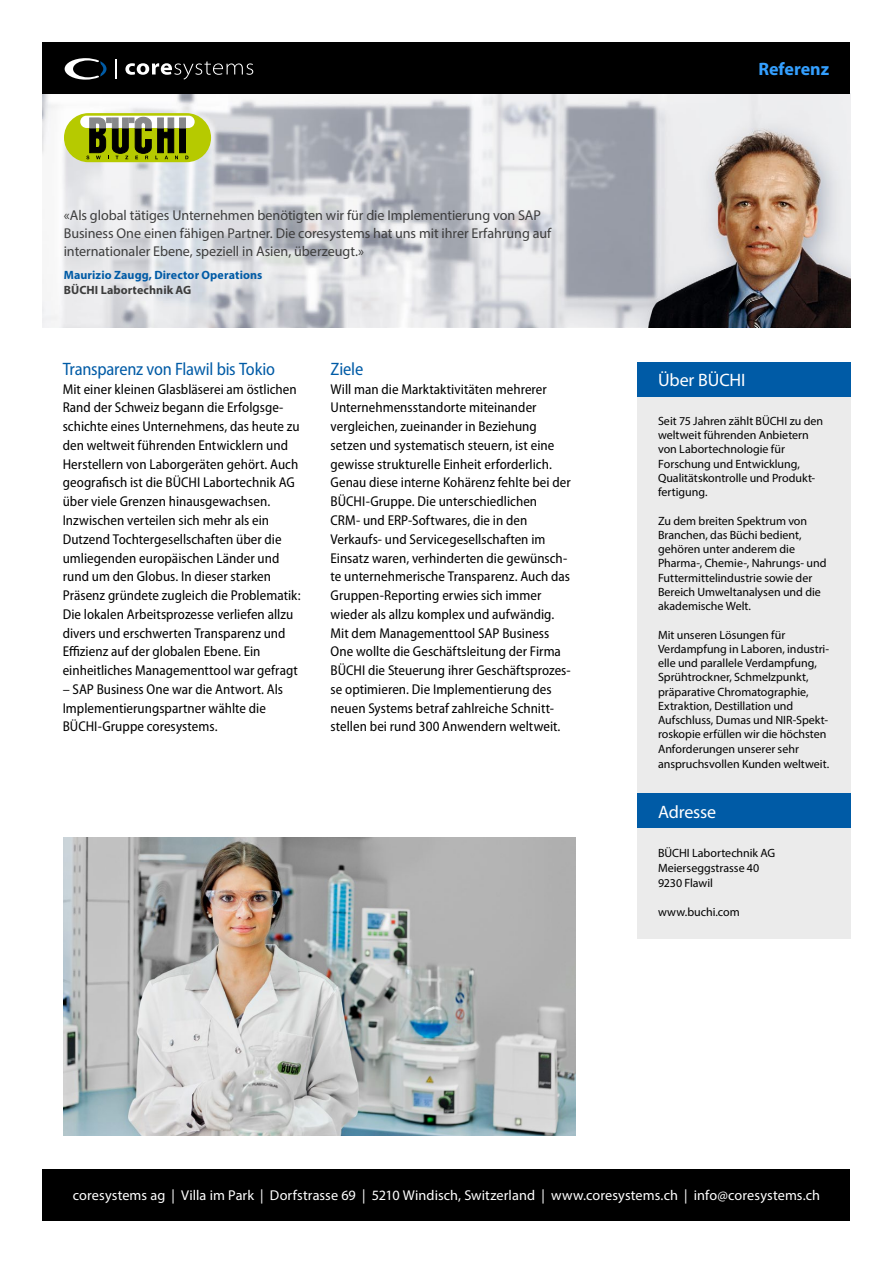
<style>
.page{position:relative;width:893px;height:1263px;background:#fff}
.page>*{position:absolute;margin:0;border:0;box-sizing:border-box;transform-origin:0 0}
.t1{font:semi-condensed 18px "Myriad Pro";letter-spacing:-.015em;color:#005ba6}
.t2{font:18px "Myriad Pro";letter-spacing:-.01em;color:#fff}
.t3{font:700 18px "Myriad Pro";letter-spacing:-.005em;color:#349ffe}
.t4{font:semi-condensed 14.25px/18.8px "Myriad Pro";color:#000}
.t5{font:14.25px/18px "Myriad Pro";color:#3d3d3d}
.t6{font:14.25px "Myriad Pro";letter-spacing:.005em;color:#fff}
.t7{font:12px/14.2px "Myriad Pro";color:#000}
.t8{font:700 12px "Myriad Pro";letter-spacing:.01em;color:#005ba6}
.t9{font:700 12px "Myriad Pro";letter-spacing:.01em;color:#3d3d3d}
</style>
<div class="page">
<img style="left:43px;top:94px;width:807px;height:234px">
<div style="left:43px;top:43px;width:807px;height:51px;background:#000"></div>
<div style="left:43px;top:1169px;width:807px;height:51px;background:#000"></div>
<img style="left:64px;top:838px;width:511px;height:297px">
<svg style="left:125px;top:61px;width:128px;height:19px"></svg>
<svg style="left:116px;top:59px;width:1px;height:20px"></svg>
<svg style="left:65px;top:58px;width:42px;height:22px"></svg>
<div style="left:637px;top:372px;width:213px;height:566px;background:#ebebeb"></div>
<div style="left:637px;top:362px;width:213px;height:34px;background:#005ba6"></div>
<div style="left:637px;top:794px;width:213px;height:34px;background:#005ba6"></div>
<div style="left:64px;top:113px;width:147px;height:49px;background:#b6ca00;border-radius:25px"></div>
<div style="left:180px;top:118px;width:5px;height:35px;background:#000"></div>
<svg style="left:80px;top:116px;width:115px;height:12px"></svg>
<div style="left:180px;top:118px;width:5px;height:10px;background:#87888a"></div>
<svg style="left:86px;top:117px;width:92px;height:42px"></svg>
<p class="t5" style="left:64px;top:206px;width:489px">«Als global tätiges Unternehmen benötigten wir für die Implementierung von SAP<br>Business One einen fähigen Partner. Die coresystems hat uns mit ihrer Erfahrung auf internationaler Ebene, speziell in Asien, überzeugt.»</p>
<p class="t8" style="left:64px;top:267px;width:200px">Maurizio Zaugg, Director Operations</p>
<p class="t9" style="left:64px;top:282px;width:129px">BÜCHI Labortechnik AG</p>
<p class="t1" style="left:63px;top:358px;width:214px">Transparenz von Flawil bis Tokio</p>
<p class="t4" style="left:63px;top:379px;width:239px">Mit einer kleinen Glasbläserei am östlichen Rand der Schweiz begann die Erfolgsge&shy;schichte eines Unternehmens, das heute zu den weltweit führenden Entwicklern und Herstellern von Laborgeräten gehört. Auch geografisch ist die BÜCHI Labortechnik AG über viele Grenzen hinausgewachsen.<br>Inzwischen verteilen sich mehr als ein Dutzend Tochtergesellschaften über die umliegenden europäischen Länder und rund um den Globus. In dieser starken Präsenz gründete zugleich die Problematik:<br>Die lokalen Arbeitsprozesse verliefen allzu divers und erschwerten Transparenz und Effizienz auf der globalen Ebene. Ein einheitliches Managementtool war gefragt</p>
<p class="t4" style="left:63px;top:679px;width:222px">– SAP Business One war die Antwort. Als<br>Implementierungspartner wählte die<br>BÜCHI-Gruppe coresystems.</p>
<p class="t1" style="left:331px;top:358px;width:34px">Ziele</p>
<p class="t4" style="left:331px;top:379px;width:242px">Will man die Marktaktivitäten mehrerer Unternehmensstandorte miteinander vergleichen, zueinander in Beziehung setzen und systematisch steuern, ist eine gewisse strukturelle Einheit erforderlich.<br>Genau diese interne Kohärenz fehlte bei der BÜCHI-Gruppe. Die unterschiedlichen<br>CRM- und ERP-Softwares, die in den Verkaufs- und Servicegesellschaften im Einsatz waren, verhinderten die gewünsch&shy;te unternehmerische Transparenz. Auch das Gruppen-Reporting erwies sich immer wieder als allzu komplex und aufwändig.<br>Mit dem Managementtool SAP Business One wollte die Geschäftsleitung der Firma BÜCHI die Steuerung ihrer Geschäftsprozes&shy;se optimieren. Die Implementierung des neuen Systems betraf zahlreiche Schnitt&shy;stellen bei rund 300 Anwendern weltweit.</p>
<p class="t3" style="left:759px;top:57px;width:72px">Referenz</p>
<p class="t2" style="left:658px;top:369px;width:89px">Über BÜCHI</p>
<p class="t7" style="left:658px;top:414px;width:167px">Seit 75 Jahren zählt BÜCHI zu den weltweit führenden Anbietern von Labortechnologie für<br>Forschung und Entwicklung,<br>Qualitätskontrolle und Produkt&shy;fertigung.</p>
<p class="t7" style="left:658px;top:513px;width:170px">Zu dem breiten Spektrum von<br>Branchen, das Büchi bedient, gehören unter anderem die<br>Pharma-, Chemie-, Nahrungs- und<br>Futtermittelindustrie sowie der<br>Bereich Umweltanalysen und die akademische Welt.</p>
<p class="t7" style="left:658px;top:627px;width:173px">Mit unseren Lösungen für<br>Verdampfung in Laboren, industri&shy;elle und parallele Verdampfung,<br>Sprühtrockner, Schmelzpunkt, präparative Chromatographie,<br>Extraktion, Destillation und<br>Aufschluss, Dumas und NIR-Spekt&shy;roskopie erfüllen wir die höchsten<br>Anforderungen unserer sehr anspruchsvollen Kunden weltweit.</p>
<p class="t2" style="left:658px;top:800px;width:60px">Adresse</p>
<p class="t7" style="left:658px;top:846px;width:119px;line-height:14.7px">BÜCHI Labortechnik AG<br>Meierseggstrasse 40<br>9230 Flawil</p>
<p class="t7" style="left:658px;top:904px;width:83px">www.buchi.com</p>
<p class="t6" style="left:73px;top:1187px;width:749px">coresystems ag | Villa im Park | Dorfstrasse 69 | 5210 Windisch, Switzerland | www.coresystems.ch | info@coresystems.ch</p>
</div>
